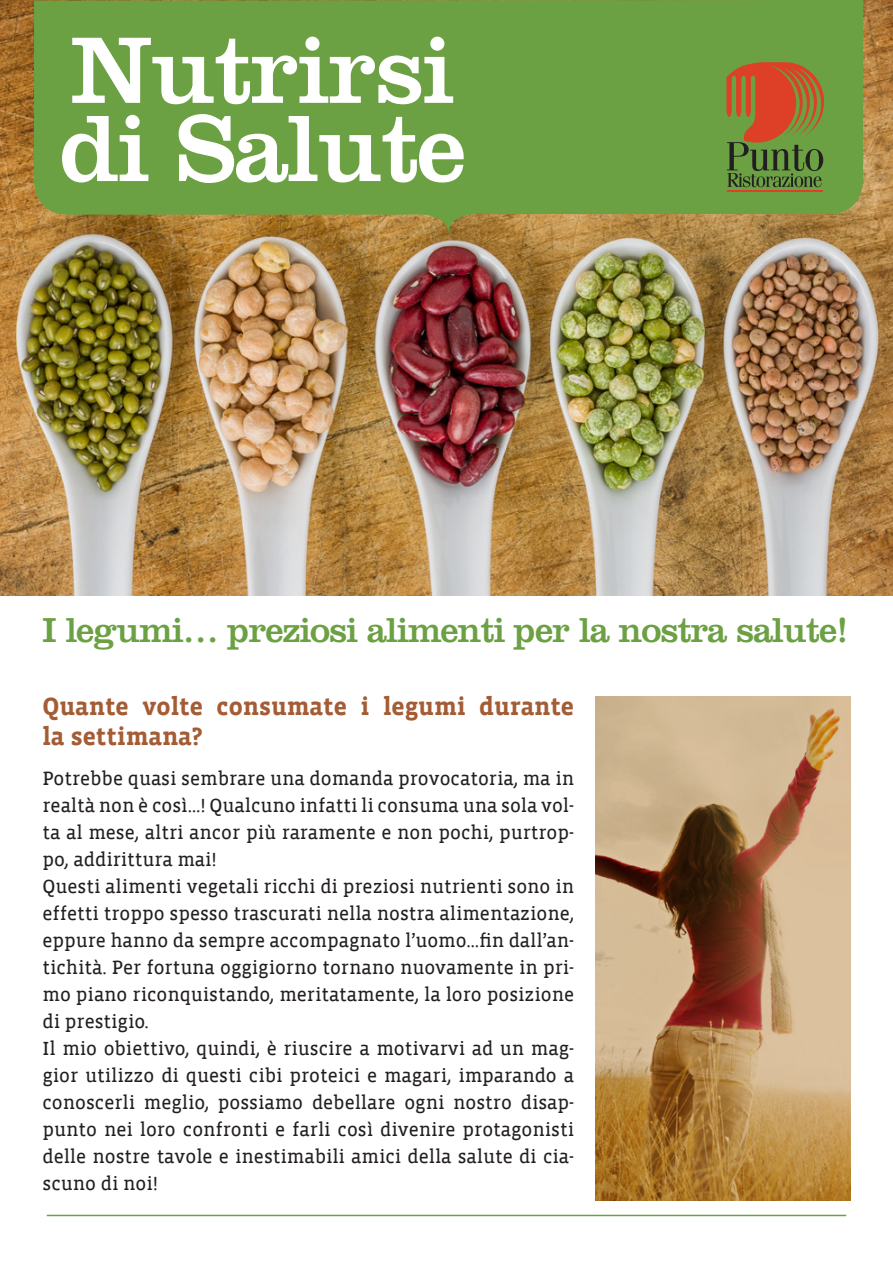
<style>
.page{position:relative;width:893px;height:1263px;background:#fff}
.page>*{position:absolute;margin:0;border:0;box-sizing:border-box;transform-origin:0 0}
.t1{font:98.1px "Clarendon";letter-spacing:-.02em;color:#fff}
.t2{font:36px "Clarendon";letter-spacing:-.03em;color:#6ba043}
.Domande{font:700 25.5px/30.6px "Vista Slab";color:#a45c34}
.t3{font:19.5px/27px "Vista Slab Reg";color:#231f20;text-align:justify}
</style>
<div class="page">
<img style="left:0;top:0;width:893px;height:595px">
<svg style="left:33px;top:0;width:831px;height:234px;background:#719c42"></svg>
<img style="left:595px;top:696px;width:255px;height:504px">
<hr style="left:727px;top:190px;width:96px;height:1px;background:#dd3f27">
<svg style="left:726px;top:62px;width:98px;height:125px;background:#8e6e34"></svg>
<hr style="left:47px;top:1215px;width:799px;height:1px;background:#6ba043">
<p class="t1" style="left:70px;top:13px;width:386px">Nutrirsi</p>
<p class="t1" style="left:59px;top:91px;width:408px">di Salute</p>
<p class="t2" style="left:43px;top:609px;width:807px">I legumi… preziosi alimenti per la nostra salute!</p>
<p class="Domande" style="left:43px;top:691px;width:533px">Quante volte consumate i legumi durante la settimana?</p>
<p class="t3" style="left:43px;top:766px;width:533px">Potrebbe quasi sembrare una domanda provocatoria, ma in realtà non è così…! Qualcuno infatti li consuma una sola vol&shy;ta al mese, altri ancor più raramente e non pochi, purtrop&shy;po, addirittura mai!</p>
<p class="t3" style="left:43px;top:874px;width:533px">Questi alimenti vegetali ricchi di preziosi nutrienti sono in effetti troppo spesso trascurati nella nostra alimentazione, eppure hanno da sempre accompagnato l’uomo…fin dall’an&shy;tichità. Per fortuna oggigiorno tornano nuovamente in pri&shy;mo piano riconquistando, meritatamente, la loro posizione di prestigio.</p>
<p class="t3" style="left:43px;top:1036px;width:533px">Il mio obiettivo, quindi, è riuscire a motivarvi ad un mag&shy;gior utilizzo di questi cibi proteici e magari, imparando a conoscerli meglio, possiamo debellare ogni nostro disap&shy;punto nei loro confronti e farli così divenire protagonisti delle nostre tavole e inestimabili amici della salute di cia&shy;scuno di noi!</p>
</div>
